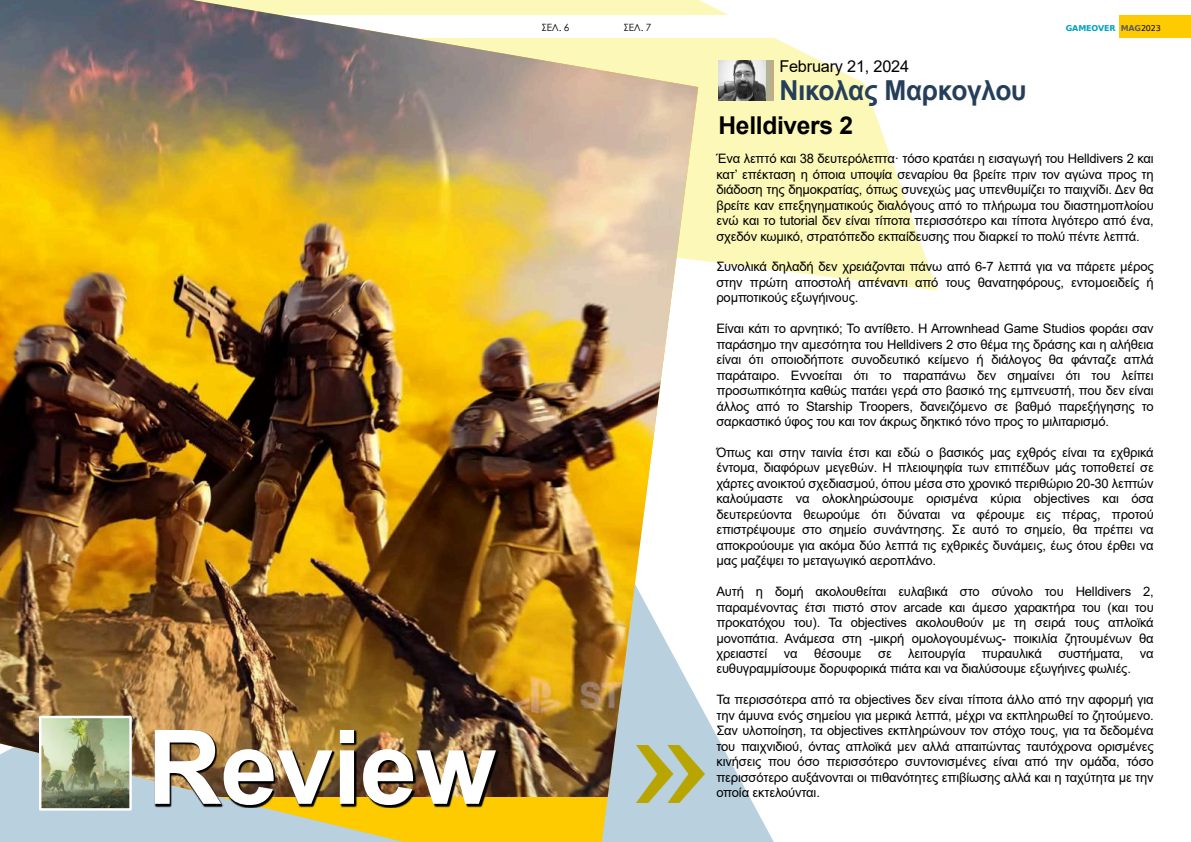
<style>
.page{position:relative;width:1191px;height:842px;background:#fff}
.page>*{position:absolute;margin:0;border:0;box-sizing:border-box;transform-origin:0 0}
.t1{font:700 103.1px "Arial";letter-spacing:-.015em;color:#fff}
.t2{font:700 27.5px "Arial";letter-spacing:-.015em;color:#253f5b;scale:.96 1}
.t3{font:700 24.6px "Arial";letter-spacing:-.015em;color:#000}
.t4{font:16.3px "Arial";letter-spacing:-.015em;color:#000}
.t5{font:13px/15.5px "Arial";letter-spacing:-.015em;color:#000;text-align:justify}
.t6{font:10px "Century Gothic";letter-spacing:-.02em;color:#000}
.t7{font:700 8px "DejaVu Sans";letter-spacing:-.02em;color:#009fc0}
.s1{color:#5d5d5d}
.s2{font-weight:400;color:#000}
</style>
<div class="page">
<svg style="left:698px;top:0;width:239px;height:291px;fill:#fcf8b7"></svg>
<hr style="left:765px;top:60px;width:4px;height:41px;background:#253f5b;opacity:.36">
<hr style="left:769px;top:60px;width:4px;height:41px;background:#5b2537;opacity:.36">
<div style="left:64px;top:15px;width:1054px;height:23px;background:#fff"></div>
<div style="left:1118px;top:15px;width:73px;height:23px;background:#feca02"></div>
<img style="left:718px;top:60px;width:47px;height:41px">
<svg style="left:698px;top:701px;width:76px;height:141px"></svg>
<svg style="left:0;top:796px;width:698px;height:46px;background:#d3cd84"></svg>
<img style="left:0;top:0;width:698px;height:796px">
<img style="left:155px;top:731px;width:343px;height:76px">
<img style="left:637px;top:745px;width:68px;height:58px">
<img style="left:42px;top:719px;width:87px;height:89px">
<div style="left:39px;top:716px;width:93px;height:95px;border:2px solid #fff"></div>
<h1 class="t1" style="left:147px;top:729px;width:350px">Review</h1>
<p class="t6" style="left:542px;top:23px;width:29px">ΣΕΛ. 6</p>
<p class="t6" style="left:624px;top:23px;width:29px">ΣΕΛ. 7</p>
<p class="t7" style="left:1065px;top:25px;width:97px">GAMEOVER <span class="s1">MAG</span><span class="s2">2023</span></p>
<p class="t4" style="left:779px;top:60px;width:131px">February 21, 2024</p>
<h2 class="t2" style="left:779px;top:80px;width:259px">Νικολας Μαρκογλου</h2>
<h3 class="t3" style="left:718px;top:116px;width:136px">Helldivers 2</h3>
<p class="t5" style="left:716px;top:152px;width:439px">Ένα λεπτό και 38 δευτερόλεπτα· τόσο κρατάει η εισαγωγή του Helldivers 2 και κατ’ επέκταση η όποια υποψία σεναρίου θα βρείτε πριν τον αγώνα προς τη διάδοση της δημοκρατίας, όπως συνεχώς μας υπενθυμίζει το παιχνίδι. Δεν θα βρείτε καν επεξηγηματικούς διαλόγους από το πλήρωμα του διαστημοπλοίου ενώ και το tutorial δεν είναι τίποτα περισσότερο και τίποτα λιγότερο από ένα, σχεδόν κωμικό, στρατόπεδο εκπαίδευσης που διαρκεί το πολύ πέντε λεπτά.</p>
<p class="t5" style="left:716px;top:260px;width:439px">Συνολικά δηλαδή δεν χρειάζονται πάνω από 6-7 λεπτά για να πάρετε μέρος στην πρώτη αποστολή απέναντι από τους θανατηφόρους, εντομοειδείς ή ρομποτικούς εξωγήινους.</p>
<p class="t5" style="left:716px;top:322px;width:439px">Είναι κάτι το αρνητικό; Το αντίθετο. Η Arrownhead Game Studios φοράει σαν παράσημο την αμεσότητα του Helldivers 2 στο θέμα της δράσης και η αλήθεια είναι ότι οποιοδήποτε συνοδευτικό κείμενο ή διάλογος θα φάνταζε απλά παράταιρο. Εννοείται ότι το παραπάνω δεν σημαίνει ότι του λείπει προσωπικότητα καθώς πατάει γερά στο βασικό της εμπνευστή, που δεν είναι άλλος από το Starship Troopers, δανειζόμενο σε βαθμό παρεξήγησης το σαρκαστικό ύφος του και τον άκρως δηκτικό τόνο προς το μιλιταρισμό.</p>
<p class="t5" style="left:716px;top:446px;width:439px">Όπως και στην ταινία έτσι και εδώ ο βασικός μας εχθρός είναι τα εχθρικά έντομα, διαφόρων μεγεθών. Η πλειοψηφία των επιπέδων μάς τοποθετεί σε χάρτες ανοικτού σχεδιασμού, όπου μέσα στο χρονικό περιθώριο 20-30 λεπτών καλούμαστε να ολοκληρώσουμε ορισμένα κύρια objectives και όσα δευτερεύοντα θεωρούμε ότι δύναται να φέρουμε εις πέρας, προτού επιστρέψουμε στο σημείο συνάντησης. Σε αυτό το σημείο, θα πρέπει να αποκρούουμε για ακόμα δύο λεπτά τις εχθρικές δυνάμεις, έως ότου έρθει να μας μαζέψει το μεταγωγικό αεροπλάνο.</p>
<p class="t5" style="left:716px;top:585px;width:439px">Αυτή η δομή ακολουθείται ευλαβικά στο σύνολο του Helldivers 2, παραμένοντας έτσι πιστό στον arcade και άμεσο χαρακτήρα του (και του προκατόχου του). Τα objectives ακολουθούν με τη σειρά τους απλοϊκά μονοπάτια. Ανάμεσα στη -μικρή ομολογουμένως- ποικιλία ζητουμένων θα χρειαστεί</p>
<p class="t5" style="left:783px;top:647px;width:15px">να</p>
<p class="t5" style="left:814px;top:647px;width:49px">θέσουμε</p>
<p class="t5" style="left:878px;top:647px;width:15px">σε</p>
<p class="t5" style="left:908px;top:647px;width:59px">λειτουργία</p>
<p class="t5" style="left:982px;top:647px;width:61px">πυραυλικά</p>
<p class="t5" style="left:1058px;top:647px;width:67px">συστήματα,</p>
<p class="t5" style="left:1140px;top:647px;width:15px">να</p>
<p class="t5" style="left:716px;top:662px;width:416px">ευθυγραμμίσουμε δορυφορικά πιάτα και να διαλύσουμε εξωγήινες φωλιές.</p>
<p class="t5" style="left:716px;top:693px;width:439px">Τα περισσότερα από τα objectives δεν είναι τίποτα άλλο από την αφορμή για την άμυνα ενός σημείου για μερικά λεπτά, μέχρι να εκπληρωθεί το ζητούμενο.<br>Σαν υλοποίηση, τα objectives εκπληρώνουν τον στόχο τους, για τα δεδομένα του παιχνιδιού, όντας απλοϊκά μεν αλλά απαιτώντας ταυτόχρονα ορισμένες κινήσεις που όσο περισσότερο συντονισμένες είναι από την ομάδα, τόσο περισσότερο αυξάνονται οι πιθανότητες επιβίωσης αλλά και η ταχύτητα με την οποία εκτελούνται.</p>
</div>
